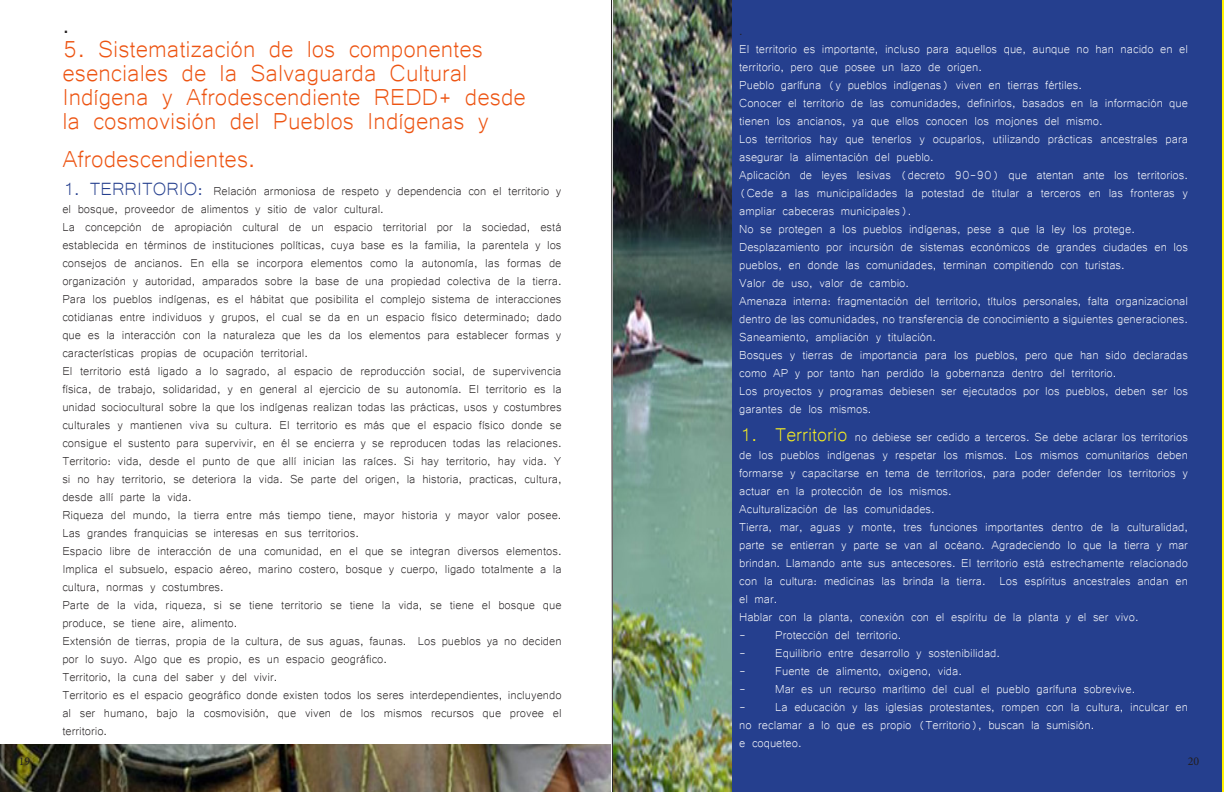
<style>
.page{position:relative;width:1224px;height:792px;background:#fff}
.page>*{position:absolute;margin:0;border:0;box-sizing:border-box;transform-origin:0 0}
.t1{font:30px/24px "Microsoft Yi Baiti";color:#ed5412}
.t2{font:30px "Microsoft Yi Baiti";color:#231f20}
.t3{font:15px/18px "Microsoft Yi Baiti";color:#fff}
.t4{font:15px/18px "Microsoft Yi Baiti";color:#231f20;text-align:justify}
.t5{font:12px "Minion Pro";color:#231f20}
.s1{font-size:23px;color:#253f8e}
.s2{font-size:24px;color:#f7ee21}
</style>
<div class="page">
<div style="left:724px;top:0;width:498px;height:792px;background:#253f8e"></div>
<svg style="left:611px;top:0;width:2px;height:792px;background:#908e8e"></svg>
<img style="left:0;top:744px;width:611px;height:48px">
<img style="left:613px;top:0;width:119px;height:792px">
<hr style="left:1222px;top:0;width:2px;height:792px;background:#fff101">
<p class="t2" style="left:62px;top:8px;width:9px">.</p>
<p class="t1" style="left:62px;top:35px;width:465px">5. Sistematización de los componentes esenciales de la Salvaguarda Cultural Indígena y Afrodescendiente REDD+ desde la cosmovisión del Pueblos Indígenas y</p>
<p class="t1" style="left:62px;top:144px;width:194px">Afrodescendientes.</p>
<p class="t4" style="left:62px;top:181px;width:501px"><span class="s1">1. TERRITORIO:</span> Relación armoniosa de respeto y dependencia con el territorio y el bosque, proveedor de alimentos y sitio de valor cultural.</p>
<p class="t4" style="left:62px;top:217px;width:501px">La concepción de apropiación cultural de un espacio territorial por la sociedad, está establecida en términos de instituciones políticas, cuya base es la familia, la parentela y los consejos de ancianos. En ella se incorpora elementos como la autonomía, las formas de organización y autoridad, amparados sobre la base de una propiedad colectiva de la tierra.<br>Para los pueblos indígenas, es el hábitat que posibilita el complejo sistema de interacciones cotidianas entre individuos y grupos, el cual se da en un espacio físico determinado; dado que es la interacción con la naturaleza que les da los elementos para establecer formas y características propias de ocupación territorial.</p>
<p class="t4" style="left:62px;top:361px;width:501px">El territorio está ligado a lo sagrado, al espacio de reproducción social, de supervivencia física, de trabajo, solidaridad, y en general al ejercicio de su autonomía. El territorio es la unidad sociocultural sobre la que los indígenas realizan todas las prácticas, usos y costumbres culturales y mantienen viva su cultura. El territorio es más que el espacio físico donde se consigue el sustento para supervivir, en él se encierra y se reproducen todas las relaciones.</p>
<p class="t4" style="left:62px;top:451px;width:501px">Territorio: vida, desde el punto de que allí inician las raíces. Si hay territorio, hay vida. Y si no hay territorio, se deteriora la vida. Se parte del origen, la historia, practicas, cultura, desde allí parte la vida.</p>
<p class="t4" style="left:62px;top:505px;width:501px">Riqueza del mundo, la tierra entre más tiempo tiene, mayor historia y mayor valor posee.<br>Las grandes franquicias se interesas en sus territorios.</p>
<p class="t4" style="left:62px;top:541px;width:501px">Espacio libre de interacción de una comunidad, en el que se integran diversos elementos.<br>Implica el subsuelo, espacio aéreo, marino costero, bosque y cuerpo, ligado totalmente a la cultura, normas y costumbres.</p>
<p class="t4" style="left:62px;top:595px;width:501px">Parte de la vida, riqueza, si se tiene territorio se tiene la vida, se tiene el bosque que produce, se tiene aire, alimento.</p>
<p class="t4" style="left:62px;top:631px;width:501px">Extensión de tierras, propia de la cultura, de sus aguas, faunas. Los pueblos ya no deciden por lo suyo. Algo que es propio, es un espacio geográfico.</p>
<p class="t4" style="left:62px;top:667px;width:216px">Territorio, la cuna del saber y del vivir.</p>
<p class="t4" style="left:62px;top:685px;width:501px">Territorio es el espacio geográfico donde existen todos los seres interdependientes, incluyendo al ser humano, bajo la cosmovisión, que viven de los mismos recursos que provee el territorio.</p>
<p class="t4" style="left:739px;top:21px;width:5px">.</p>
<p class="t3" style="left:739px;top:39px;width:450px">El territorio es importante, incluso para aquellos que, aunque no han nacido en el territorio, pero que posee un lazo de origen.</p>
<p class="t3" style="left:739px;top:75px;width:344px">Pueblo garífuna (y pueblos indígenas) viven en tierras fértiles.</p>
<p class="t3" style="left:739px;top:93px;width:450px">Conocer el territorio de las comunidades, definirlos, basados en la información que tienen los ancianos, ya que ellos conocen los mojones del mismo.</p>
<p class="t3" style="left:739px;top:129px;width:450px">Los territorios hay que tenerlos y ocuparlos, utilizando prácticas ancestrales para asegurar la alimentación del pueblo.</p>
<p class="t3" style="left:739px;top:165px;width:450px;text-align:justify">Aplicación de leyes lesivas (decreto 90-90) que atentan ante los territorios. (Cede a las municipalidades la potestad de titular a terceros en las fronteras y ampliar cabeceras municipales).</p>
<p class="t3" style="left:739px;top:219px;width:397px">No se protegen a los pueblos indígenas, pese a que la ley los protege.</p>
<p class="t3" style="left:739px;top:237px;width:450px">Desplazamiento por incursión de sistemas económicos de grandes ciudades en los pueblos, en donde las comunidades, terminan compitiendo con turistas.</p>
<p class="t3" style="left:739px;top:273px;width:171px">Valor de uso, valor de cambio.</p>
<p class="t3" style="left:739px;top:291px;width:450px">Amenaza interna: fragmentación del territorio, títulos personales, falta organizacional dentro de las comunidades, no transferencia de conocimiento a siguientes generaciones.</p>
<p class="t3" style="left:739px;top:327px;width:198px">Saneamiento, ampliación y titulación.</p>
<p class="t3" style="left:739px;top:345px;width:450px">Bosques y tierras de importancia para los pueblos, pero que han sido declaradas como AP y por tanto han perdido la gobernanza dentro del territorio.</p>
<p class="t3" style="left:739px;top:381px;width:450px">Los proyectos y programas debiesen ser ejecutados por los pueblos, deben ser los garantes de los mismos.</p>
<p class="t3" style="left:739px;top:427px;width:450px;text-align:justify"><span class="s2">1. Territorio</span> no debiese ser cedido a terceros. Se debe aclarar los territorios de los pueblos indígenas y respetar los mismos. Los mismos comunitarios deben formarse y capacitarse en tema de territorios, para poder defender los territorios y actuar en la protección de los mismos.</p>
<p class="t3" style="left:739px;top:499px;width:197px">Aculturalización de las comunidades.</p>
<p class="t3" style="left:739px;top:517px;width:450px;text-align:justify">Tierra, mar, aguas y monte, tres funciones importantes dentro de la culturalidad, parte se entierran y parte se van al océano. Agradeciendo lo que la tierra y mar brindan. Llamando ante sus antecesores. El territorio está estrechamente relacionado con la cultura: medicinas las brinda la tierra. Los espíritus ancestrales andan en el mar.</p>
<p class="t3" style="left:739px;top:607px;width:401px">Hablar con la planta, conexión con el espíritu de la planta y el ser vivo.</p>
<p class="t3" style="left:739px;top:625px;width:164px">- Protección del territorio.</p>
<p class="t3" style="left:739px;top:643px;width:262px">- Equilibrio entre desarrollo y sostenibilidad.</p>
<p class="t3" style="left:739px;top:661px;width:224px">- Fuente de alimento, oxigeno, vida.</p>
<p class="t3" style="left:739px;top:679px;width:398px">- Mar es un recurso marítimo del cual el pueblo garífuna sobrevive.</p>
<p class="t3" style="left:739px;top:697px;width:450px">- La educación y las iglesias protestantes, rompen con la cultura, inculcar en no reclamar a lo que es propio (Territorio), buscan la sumisión.</p>
<p class="t3" style="left:739px;top:733px;width:64px">e coqueteo.</p>
<p class="t5" style="left:19px;top:753px;width:13px">19</p>
<p class="t5" style="left:1188px;top:753px;width:13px">20</p>
</div>
